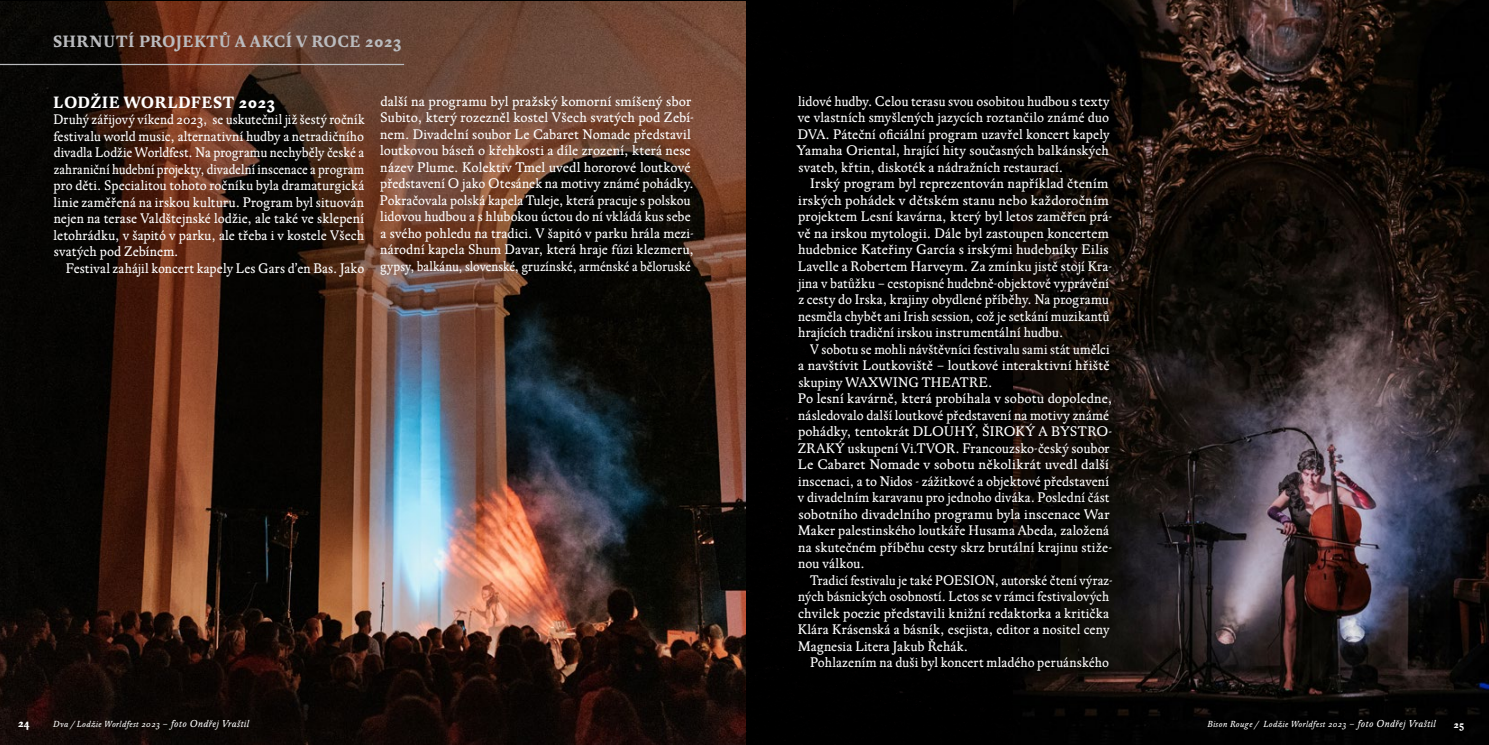
<style>
.page{position:relative;width:1489px;height:745px;background:#fff}
.page>*{position:absolute;margin:0;border:0;box-sizing:border-box;transform-origin:0 0}
.t1{font:700 16.25px "Regula";letter-spacing:.025em;color:#babbbe}
.t2{font:700 16.25px "Regula";letter-spacing:.025em;color:#fff}
.t3{font:13.75px/16.5px "Regula";letter-spacing:.005em;color:#fff}
.t4{font:13.75px/16.5px "Regula";letter-spacing:.005em;color:#fff;text-align:justify;scale:.96 1}
.t5{font:700 11.25px "Regula";color:#fff}
.t6{font:700 10px "Regula";color:#fff}
.t7{font:italic 8.75px "Regula";letter-spacing:.05em;color:#fff}
.s1{font-size:10px}
</style>
<div class="page">
<div style="left:744px;top:0;width:269px;height:744px;background:#000"></div>
<img style="left:1013px;top:0;width:475px;height:744px">
<img style="left:0;top:2px;width:745px;height:742px">
<hr style="left:0;top:64px;width:404px;height:1px;background:#babbbe">
<p class="t1" style="left:53px;top:32px;width:349px">SHRNUTÍ PROJEKTŮ A AKCÍ V ROCE 2023</p>
<p class="t2" style="left:53px;top:92px;width:223px">LODŽIE WORLDFEST 2023</p>
<p class="t4" style="left:53px;top:111px;width:326px">Druhý zářijový víkend 2023, se uskutečnil již šestý ročník festivalu world music, alternativní hudby a netradičního divadla Lodžie Worldfest. Na programu nechyběly české a zahraniční hudební projekty, divadelní inscenace a program pro děti. Specialitou tohoto ročníku byla dramaturgická linie zaměřená na irskou kulturu. Program byl situován nejen na terase Valdštejnské lodžie, ale také ve sklepení letohrádku, v šapitó v parku, ale třeba i v kostele Všech svatých pod Zebínem.</p>
<p class="t3" style="left:66px;top:260px;width:300px">Festival zahájil koncert kapely Les Gars d’en Bas. Jako</p>
<p class="t3" style="left:380px;top:93px;width:315px">další na programu byl pražský komorní smíšený sbor Subito, který rozezněl kostel Všech svatých pod Zebí&shy;nem. Divadelní soubor Le Cabaret Nomade představil loutkovou báseň o křehkosti a díle zrození, která nese název Plume. Kolektiv Tmel uvedl hororové loutkové představení O jako Otesánek na motivy známé pohádky.</p>
<p class="t3" style="left:380px;top:192px;width:315px">Pokračovala polská kapela Tuleje, která pracuje s polskou lidovou hudbou a s hlubokou úctou do ní vkládá kus sebe a svého pohledu na tradici. V šapitó v parku hrála mezi&shy;národní kapela Shum Davar, která hraje fúzi klezmeru, gypsy, balkánu, slovenské, gruzínské, arménské a běloruské</p>
<p class="t3" style="left:796px;top:93px;width:315px;text-align:justify">lidové hudby. Celou terasu svou osobitou hudbou s texty ve vlastních smyšlených jazycích roztančilo známé duo DVA. Páteční oficiální program uzavřel koncert kapely Yamaha Oriental, hrající hity současných balkánských svateb, křtin, diskoték a nádražních restaurací.</p>
<p class="t3" style="left:797px;top:176px;width:316px;text-indent:12px">Irský program byl reprezentován například čtením irských pohádek v dětském stanu nebo každoročním projektem Lesní kavárna, který byl letos zaměřen prá&shy;vě na irskou mytologii. Dále byl zastoupen koncertem hudebnice Kateřiny García s irskými hudebníky Eilis Lavelle a Robertem Harveym. Za zmínku jistě stojí Kra&shy;jina v batůžku – cestopisné hudebně-objektové vyprávění z cesty do Irska, krajiny obydlené příběhy. Na programu nesměla chybět ani Irish session, což je setkání muzikantů hrajících tradiční irskou instrumentální hudbu.</p>
<p class="t3" style="left:798px;top:341px;width:313px;text-align:justify;text-indent:12px">V sobotu se mohli návštěvníci festivalu sami stát umělci a navštívit Loutkoviště – loutkové interaktivní hřiště skupiny WAXWING THEATRE.</p>
<p class="t3" style="left:797px;top:390px;width:316px">Po lesní kavárně, která probíhala v sobotu dopoledne, následovalo další loutkové představení na motivy známé pohádky, tentokrát DLOUHÝ, ŠIROKÝ A BYSTRO-ZRAKÝ uskupení Vi.TVOR. Francouzsko-český soubor Le Cabaret Nomade v sobotu několikrát uvedl další inscenaci, a to Nidos - zážitkové a objektové představení v divadelním karavanu pro jednoho diváka. Poslední část sobotního divadelního programu byla inscenace War Maker palestinského loutkáře Husama Abeda, založená na skutečném příběhu cesty skrz brutální krajinu stiže&shy;nou válkou.</p>
<p class="t4" style="left:797px;top:572px;width:329px;text-align:left;text-indent:12px">Tradicí festivalu je také POESION, autorské čtení výraz&shy;ných básnických osobností. Letos se v rámci festivalových chvilek poezie představili knižní redaktorka a kritička Klára Krásenská a básník, esejista, editor a nositel ceny Magnesia Litera Jakub Řehák.</p>
<p class="t3" style="left:810px;top:654px;width:300px">Pohlazením na duši byl koncert mladého peruánského</p>
<p class="t7" style="left:53px;top:718px;width:197px">Dva / Lodžie Worldfest 2023 <span class="s1">– foto Ondřej Vraštil</span></p>
<p class="t7" style="left:1207px;top:718px;width:230px">Bison Rouge / Lodžie Worldfest 2023 <span class="s1">– foto Ondřej Vraštil</span></p>
<p class="t5" style="left:18px;top:715px;width:13px">24</p>
<p class="t6" style="left:1453px;top:717px;width:12px">25</p>
</div>
